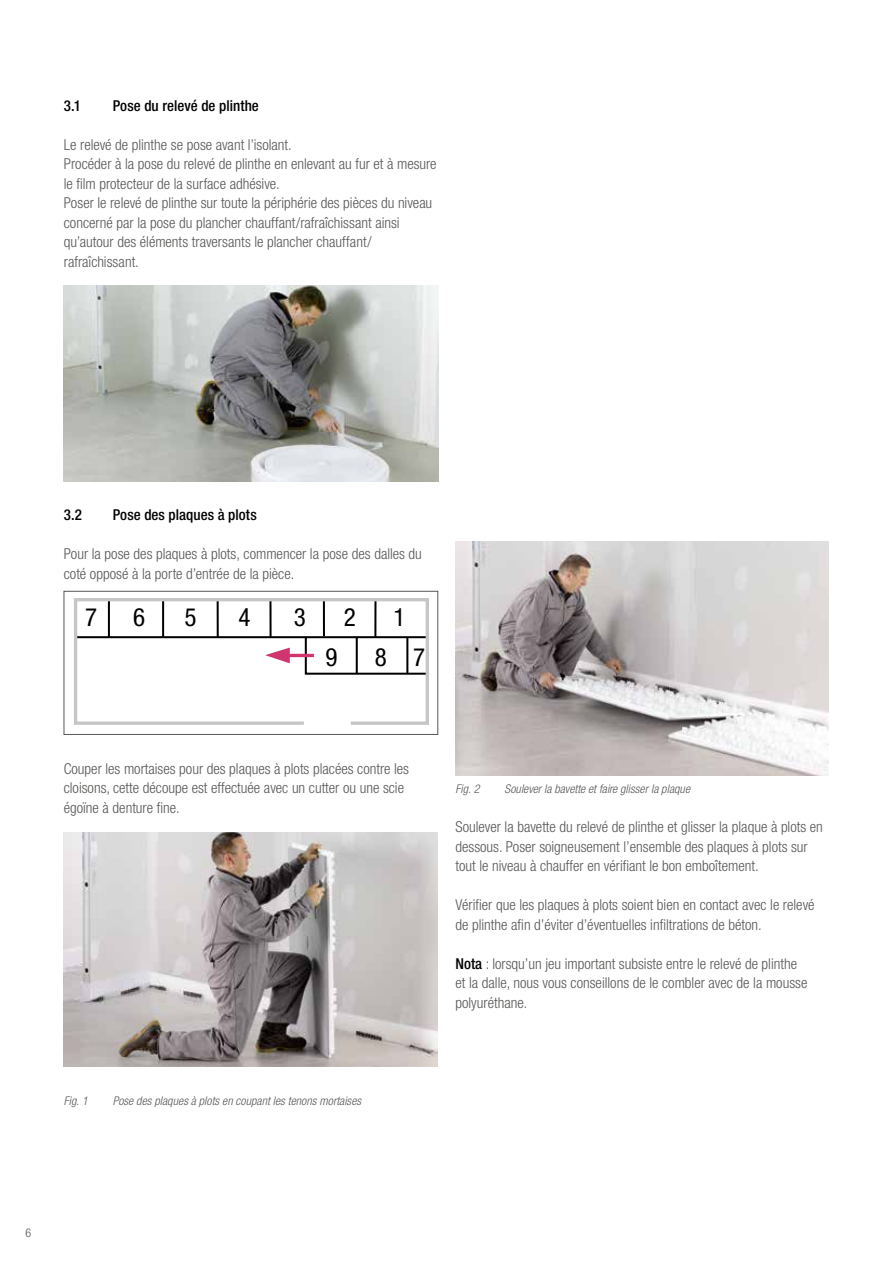
<style>
.page{position:relative;width:893px;height:1263px;background:#fff}
.page>*{position:absolute;margin:0;border:0;box-sizing:border-box;transform-origin:0 0}
.t1{font:condensed 25.2px "Helvetica Neue LT Std";color:#000}
.t2{font:300 condensed 15px/19.5px "Helvetica Neue LT Std";color:#575756}
.t3{font:300 condensed 15px/19.5px "Helvetica Neue LT Pro";color:#575756}
.t4{font:500 condensed 15px "Helvetica Neue LT Pro";letter-spacing:.005em;color:#000}
.t5{font:italic 300 condensed 12px "Helvetica Neue LT Pro";letter-spacing:.005em;color:#575756}
.t6{font:300 condensed 12px "Helvetica Neue LT Std";color:#575756}
.s1{font-family:"Helvetica Neue LT Pro";font-weight:500;color:#000}
</style>
<div class="page">
<img style="left:64px;top:286px;width:374px;height:195px">
<svg style="left:74px;top:598px;width:355px;height:127px"></svg>
<svg style="left:265px;top:648px;width:25px;height:15px"></svg>
<hr style="left:284px;top:654px;width:30px;height:3px;background:#d1356f">
<div style="left:64px;top:591px;width:374px;height:144px;border:1px solid #575756"></div>
<img style="left:64px;top:832px;width:374px;height:234px">
<img style="left:455px;top:541px;width:374px;height:234px">
<p class="t4" style="left:64px;top:96px;width:19px">3.1</p>
<p class="t4" style="left:113px;top:96px;width:148px">Pose du relevé de plinthe</p>
<p class="t3" style="left:64px;top:134px;width:374px">Le relevé de plinthe se pose avant l’isolant.<br>Procéder à la pose du relevé de plinthe en enlevant au fur et à mesure le film protecteur de la surface adhésive.<br>Poser le relevé de plinthe sur toute la périphérie des pièces du niveau concerné par la pose du plancher chauffant/rafraîchissant ainsi qu’autour des éléments traversants le plancher chauffant/ rafraîchissant.</p>
<p class="t4" style="left:64px;top:506px;width:20px">3.2</p>
<p class="t4" style="left:113px;top:506px;width:146px">Pose des plaques à plots</p>
<p class="t3" style="left:64px;top:544px;width:360px">Pour la pose des plaques à plots, commencer la pose des dalles du coté opposé à la porte d’entrée de la pièce.</p>
<h1 class="t1" style="left:85px;top:603px;width:14px">7</h1>
<h1 class="t1" style="left:133px;top:603px;width:14px">6</h1>
<h1 class="t1" style="left:185px;top:603px;width:14px">5</h1>
<h1 class="t1" style="left:238px;top:603px;width:14px">4</h1>
<h1 class="t1" style="left:294px;top:603px;width:14px">3</h1>
<h1 class="t1" style="left:344px;top:603px;width:14px">2</h1>
<h1 class="t1" style="left:393px;top:603px;width:14px">1</h1>
<h1 class="t1" style="left:325px;top:642px;width:14px">9</h1>
<h1 class="t1" style="left:375px;top:642px;width:52px">8 7</h1>
<p class="t2" style="left:64px;top:758px;width:347px">Couper les mortaises pour des plaques à plots placées contre les cloisons, cette découpe est effectuée avec un cutter ou une scie égoïne à denture fine.</p>
<p class="t5" style="left:64px;top:1094px;width:26px">Fig. 1</p>
<p class="t5" style="left:113px;top:1094px;width:250px">Pose des plaques à plots en coupant les tenons mortaises</p>
<p class="t5" style="left:455px;top:782px;width:26px">Fig. 2</p>
<p class="t5" style="left:504px;top:782px;width:187px">Soulever la bavette et faire glisser la plaque</p>
<p class="t2" style="left:455px;top:817px;width:369px">Soulever la bavette du relevé de plinthe et glisser la plaque à plots en dessous. Poser soigneusement l’ensemble des plaques à plots sur tout le niveau à chauffer en vérifiant le bon emboîtement.</p>
<p class="t2" style="left:455px;top:895px;width:361px">Vérifier que les plaques à plots soient bien en contact avec le relevé de plinthe afin d’éviter d’éventuelles infiltrations de béton.</p>
<p class="t2" style="left:455px;top:953px;width:353px"><span class="s1">Nota</span> : lorsqu’un jeu important subsiste entre le relevé de plinthe et la dalle, nous vous conseillons de le combler avec de la mousse polyuréthane.</p>
<p class="t6" style="left:26px;top:1226px;width:7px">6</p>
</div>
